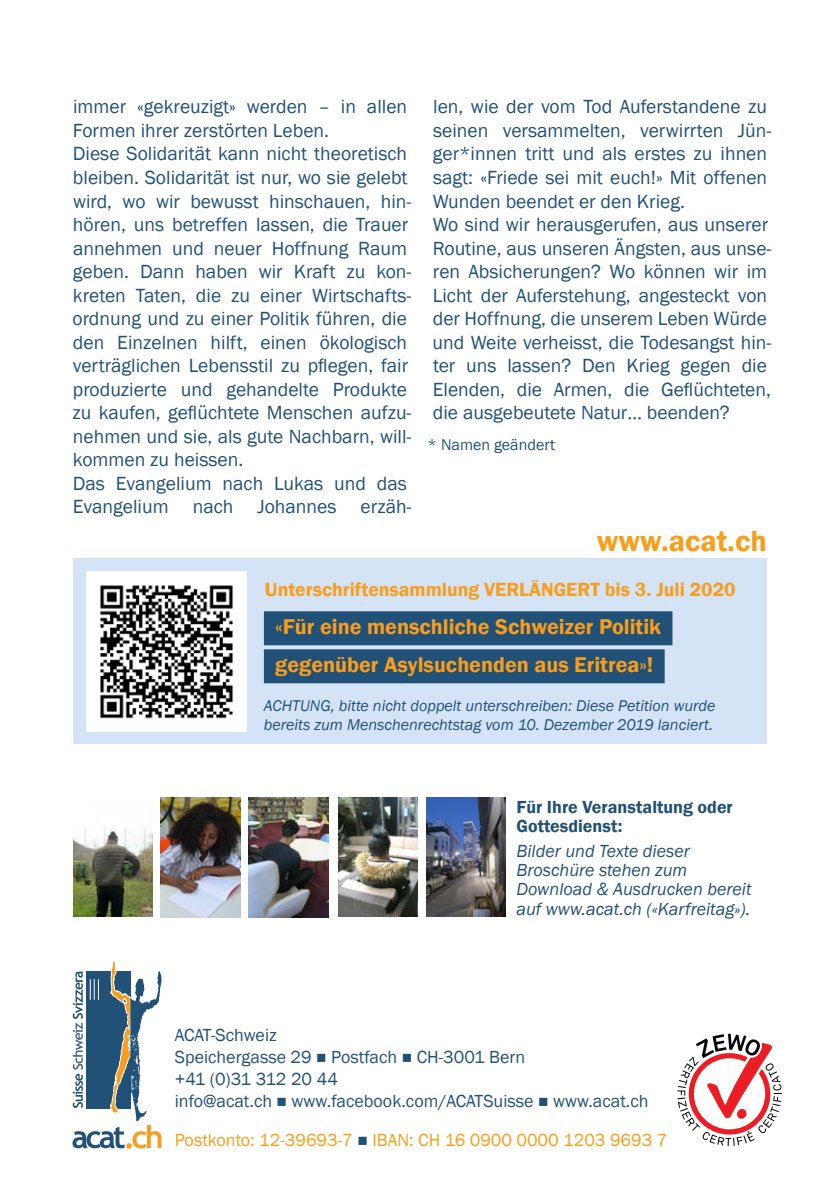
<style>
.page{position:relative;width:840px;height:1191px;background:#fff}
.page>*{position:absolute;margin:0;border:0;box-sizing:border-box;transform-origin:0 0}
.ALLG-BalkenBlauTextO{font:600 30px "Franklin Gothic";color:#f99d1c}
.ALLG-BalkenBlauTextO-2{font:600 22px "Franklin Gothic";color:#f99d1c}
.DE-Normal{font:19.6px/23.6px "Franklin Gothic";color:#225177}
.DE-_1__Überschrift{font:600 19.6px "Franklin Gothic";color:#f99d1c}
.DE-_Adresse{font:18px/22px "Franklin Gothic";color:#225177}
.DE-Kurzbio{font:italic 18px/19.2px "Franklin Gothic";color:#225177}
.DE-_Adresse-2{font:18px "Franklin Gothic";color:#f99d1c}
.DE-Kurzbio-2{font:600 18px/19.2px "Franklin Gothic";color:#225177}
.DE-_Adresse-3{font:18px "Franklin Gothic";letter-spacing:-.025em;color:#225177}
.DE-Kurzbio-3{font:italic 16px/19.2px "Franklin Gothic";color:#225177}
.DE-Quelle{font:16px "Franklin Gothic";color:#225177}
.s1{color:#225177}
</style>
<div class="page">
<svg style="left:677px;top:1033px;width:104px;height:112px"></svg>
<img style="left:426px;top:797px;width:79px;height:119px">
<img style="left:248px;top:797px;width:80px;height:120px">
<img style="left:161px;top:797px;width:79px;height:120px">
<img style="left:73px;top:827px;width:79px;height:89px">
<img style="left:338px;top:797px;width:79px;height:119px">
<div style="left:73px;top:558px;width:693px;height:185px;background:#d4e3f5"></div>
<svg style="left:72px;top:961px;width:90px;height:187px"></svg>
<div style="left:264px;top:611px;width:408px;height:34px;background:#225177"></div>
<div style="left:264px;top:649px;width:400px;height:34px;background:#225177"></div>
<img style="left:86px;top:571px;width:160px;height:160px">
<p class="DE-Normal" style="left:73px;top:95px;width:335px">immer «gekreuzigt» werden – in allen<br>Formen ihrer zerstörten Leben.</p>
<p class="DE-Normal" style="left:72px;top:143px;width:340px">Diese Solidarität kann nicht theoretisch bleiben. Solidarität ist nur, wo sie gelebt wird, wo wir bewusst hinschauen, hin&shy;hören, uns betreffen lassen, die Trauer annehmen und neuer Hoffnung Raum geben. Dann haben wir Kraft zu kon&shy;kreten Taten, die zu einer Wirtschafts&shy;ordnung und zu einer Politik führen, die den Einzelnen hilft, einen ökologisch verträglichen Lebensstil zu pflegen, fair produzierte und gehandelte Produkte zu kaufen, geflüchtete Menschen aufzu&shy;nehmen und sie, als gute Nachbarn, will&shy;kommen zu heissen.</p>
<p class="DE-Normal" style="left:73px;top:472px;width:340px">Das Evangelium nach Lukas und das<br>Evangelium nach Johannes erzäh-</p>
<p class="DE-Normal" style="left:432px;top:95px;width:340px">len, wie der vom Tod Auferstandene zu seinen versammelten, verwirrten Jün&shy;ger*innen tritt und als erstes zu ihnen sagt: «Friede sei mit euch!» Mit offenen Wunden beendet er den Krieg.</p>
<p class="DE-Normal" style="left:432px;top:213px;width:340px">Wo sind wir herausgerufen, aus unserer Routine, aus unseren Ängsten, aus unse&shy;ren Absicherungen? Wo können wir im Licht der Auferstehung, angesteckt von der Hoffnung, die unserem Leben Würde und Weite verheisst, die Todesangst hin&shy;ter uns lassen? Den Krieg gegen die Elenden, die Armen, die Geflüchteten, die ausgebeutete Natur… beenden?</p>
<p class="DE-Quelle" style="left:427px;top:434px;width:129px">* Namen geändert</p>
<p class="ALLG-BalkenBlauTextO" style="left:596px;top:523px;width:171px">www.acat.ch</p>
<p class="DE-_1__Überschrift" style="left:265px;top:578px;width:472px">Unterschriftensammlung VERLÄNGERT bis 3. Juli 2020</p>
<p class="ALLG-BalkenBlauTextO-2" style="left:275px;top:613px;width:387px">«Für eine menschliche Schweizer Politik</p>
<p class="ALLG-BalkenBlauTextO-2" style="left:275px;top:651px;width:379px">gegenüber Asylsuchenden aus Eritrea»!</p>
<p class="DE-Kurzbio-3" style="left:264px;top:696px;width:452px">ACHTUNG, bitte nicht doppelt unterschreiben: Diese Petition wurde bereits zum Menschenrechtstag vom 10. Dezember 2019 lanciert.</p>
<p class="DE-Kurzbio-2" style="left:516px;top:797px;width:218px">Für Ihre Veranstaltung oder<br>Gottesdienst:</p>
<p class="DE-Kurzbio" style="left:516px;top:841px;width:236px">Bilder und Texte dieser<br>Broschüre stehen zum<br>Download &amp; Ausdrucken bereit auf www.acat.ch («Karfreitag»).</p>
<p class="DE-_Adresse" style="left:175px;top:1024px;width:352px">ACAT-Schweiz<br>Speichergasse 29 ■ Postfach ■ CH-3001 Bern</p>
<p class="DE-_Adresse-3" style="left:175px;top:1067px;width:164px">+41 (0)31 312 20 44</p>
<p class="DE-_Adresse" style="left:175px;top:1090px;width:475px">info@acat.ch ■ www.facebook.com/ACATSuisse ■ www.acat.ch</p>
<p class="DE-_Adresse-2" style="left:175px;top:1128px;width:493px">Postkonto: 12-39693-7 <span class="s1">■</span> IBAN: CH 16 0900 0000 1203 9693 7</p>
</div>
